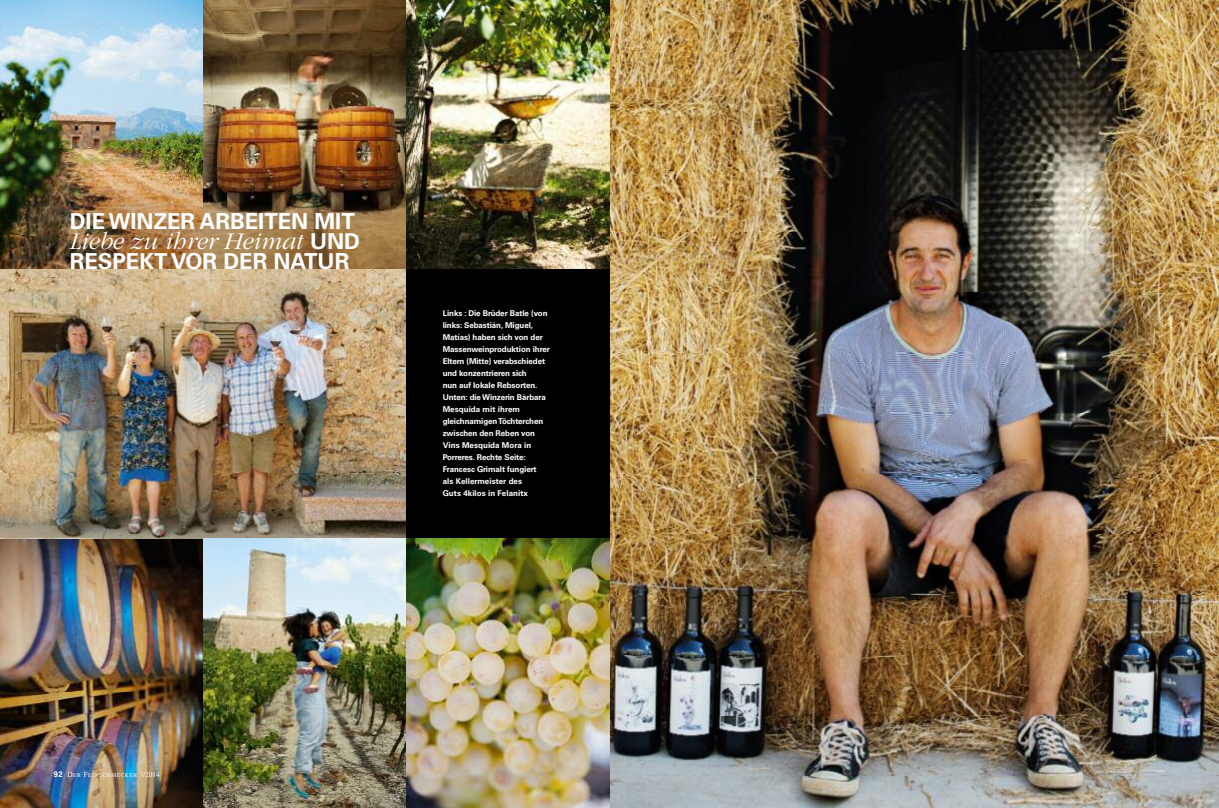
<style>
.page{position:relative;width:1219px;height:808px;background:#fff}
.page>*{position:absolute;margin:0;border:0;box-sizing:border-box;transform-origin:0 0}
.t1{font:italic 300 25px "ITC Garamond Std";color:#fff}
.t2{font:700 22px "Univers LT Std";color:#fff}
.t3{font:700 8px/12px "Univers LT Std";letter-spacing:-.01em;color:#fff}
.t4{font:5.8px "Times";letter-spacing:.1em;color:#fff;scale:.95 1}
.s1{font-family:"Univers LT Std";font-weight:700;font-style:normal;font-size:22px}
.s2{font-family:"Univers LT Std";font-weight:700;font-size:8px}
.s3{font-size:7.7px}
</style>
<div class="page">
<img style="left:0;top:539px;width:203px;height:269px">
<img style="left:609px;top:0;width:610px;height:808px">
<img style="left:0;top:0;width:203px;height:269px">
<img style="left:203px;top:0;width:203px;height:269px">
<img style="left:406px;top:0;width:203px;height:269px">
<img style="left:0;top:269px;width:406px;height:270px">
<div style="left:406px;top:269px;width:203px;height:270px;background:#000"></div>
<img style="left:203px;top:539px;width:203px;height:269px">
<img style="left:406px;top:539px;width:203px;height:269px">
<h2 class="t2" style="left:70px;top:213px;width:287px">DIEWINZER ARBEITEN MIT</h2>
<h1 class="t1" style="left:70px;top:232px;width:292px">Liebe zu ihrer Heimat <span class="s1">UND</span></h1>
<h2 class="t2" style="left:70px;top:253px;width:281px">RESPEKT VOR DER NATUR</h2>
<p class="t3" style="left:443px;top:308px;width:109px">Links : Die Brüder Batle (von links: Sebastián, Miguel,<br>Matías) haben sich von der<br>Massenweinproduktion ihrer<br>Eltern (Mitte) verabschiedet und konzentrieren sich<br>nun auf lokale Rebsorten.<br>Unten: dieWinzerin Bàrbara<br>Mesquida mit ihrem gleichnamigenTöchterchen zwischen den Reben von<br>Vins Mesquida Mora in<br>Porreres. Rechte Seite:<br>Francesc Grimalt fungiert<br>als Kellermeister des<br>Guts 4kilos in Felanitx</p>
<p class="t4" style="left:54px;top:773px;width:113px"><span class="s2">92</span> <span class="s3">D</span>ER <span class="s3">F</span>EINSCHMECKER <span class="s3">7/2014</span></p>
</div>
